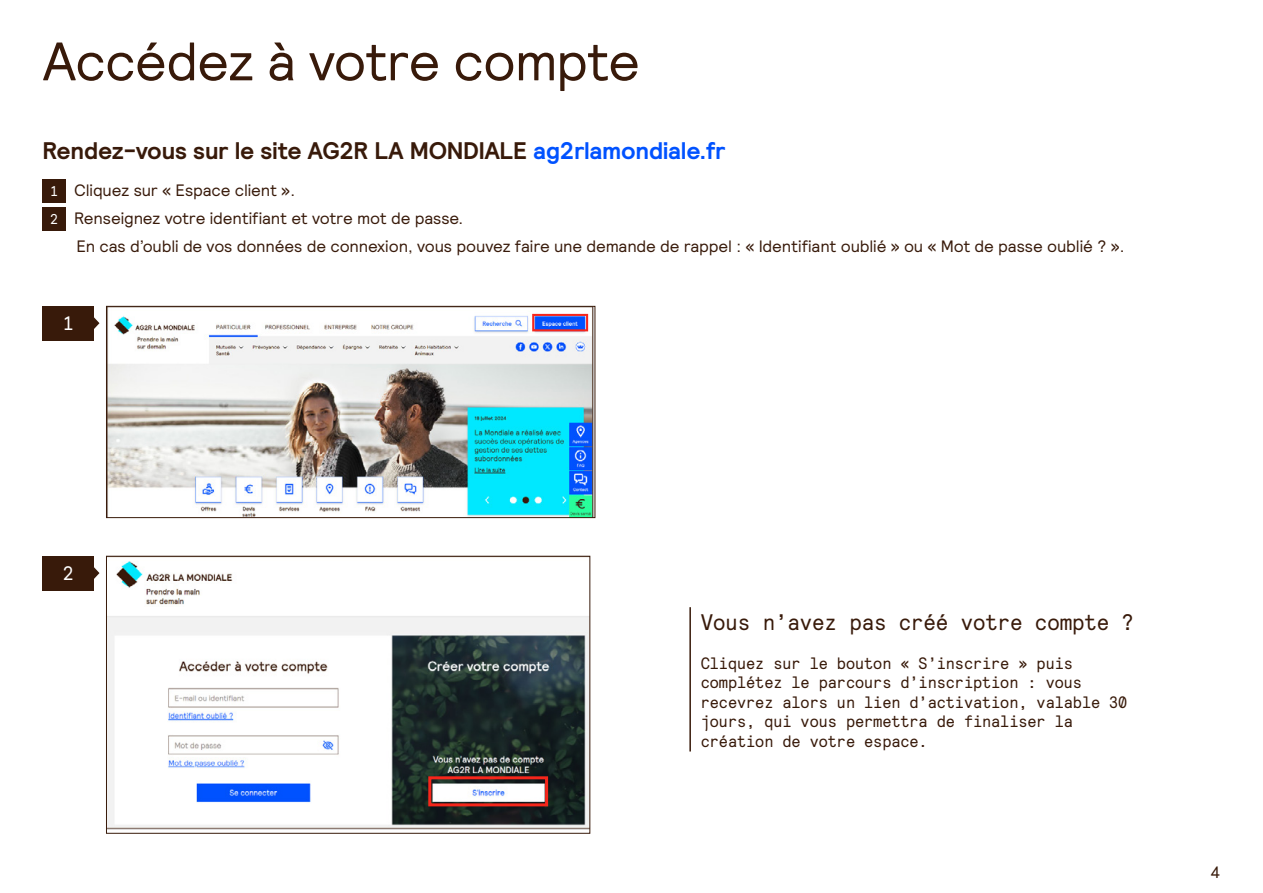
<style>
.page{position:relative;width:1263px;height:893px;background:#fff}
.page>*{position:absolute;margin:0;border:0;box-sizing:border-box;transform-origin:0 0}
.t1{font:54px "Relative";letter-spacing:-.025em;color:#381a0a}
.t2{font:700 24px "Relative";letter-spacing:-.01em;color:#381a0a}
.t3{font:22.5px "Relative Mono 11 Pitch";color:#381a0a}
.t4{font:19.5px "Relative Mono 11 Pitch";color:#fff}
.t5{font:16.5px "Relative";letter-spacing:-.01em;color:#381a0a}
.t6{font:16.5px/19.5px "Relative Mono 11 Pitch";color:#381a0a}
.s1{color:#0052ff}
.s2{font-family:"Relative Mono 11 Pitch";font-size:14.25px;color:#fff}
</style>
<div class="page">
<hr style="left:689px;top:607px;width:2px;height:144px;background:#381a0a">
<div style="left:43px;top:179px;width:23px;height:23px;background:#381a0a"></div>
<div style="left:43px;top:207px;width:23px;height:23px;background:#381a0a"></div>
<img style="left:108px;top:308px;width:485px;height:208px">
<div style="left:106px;top:306px;width:489px;height:212px;border:1px solid #381a0a"></div>
<div style="left:532px;top:314px;width:56px;height:17px;border:2px solid #f6261b"></div>
<img style="left:108px;top:561px;width:480px;height:268px">
<div style="left:106px;top:556px;width:484px;height:277px;border:1px solid #381a0a"></div>
<div style="left:428px;top:776px;width:120px;height:30px;border:3px solid #f6261b"></div>
<div style="left:43px;top:306px;width:51px;height:34px;background:#381a0a"></div>
<svg style="left:94px;top:317px;width:5px;height:12px"></svg>
<div style="left:43px;top:556px;width:51px;height:34px;background:#381a0a"></div>
<svg style="left:94px;top:567px;width:5px;height:12px"></svg>
<h1 class="t1" style="left:43px;top:26px;width:599px">Accédez à votre compte</h1>
<h2 class="t2" style="left:43px;top:135px;width:685px">Rendez-vous sur le site AG2R LA MONDIALE <span class="s1">ag2rlamondiale.fr</span></h2>
<p class="t5" style="left:50px;top:179px;width:246px"><span class="s2">1</span> Cliquez sur « Espace client ».</p>
<p class="t5" style="left:50px;top:207px;width:414px"><span class="s2">2</span> Renseignez votre identifiant et votre mot de passe.</p>
<p class="t5" style="left:77px;top:235px;width:1049px">En cas d’oubli de vos données de connexion, vous pouvez faire une demande de rappel : « Identifiant oublié » ou « Mot de passe oublié ? ».</p>
<p class="t4" style="left:63px;top:311px;width:12px">1</p>
<p class="t4" style="left:63px;top:560px;width:12px">2</p>
<h3 class="t3" style="left:701px;top:607px;width:435px">Vous n’avez pas créé votre compte ?</h3>
<p class="t6" style="left:701px;top:653px;width:428px">Cliquez sur le bouton « S’inscrire » puis complétez le parcours d’inscription : vous recevrez alors un lien d’activation, valable 30 jours, qui vous permettra de finaliser la création de votre espace.</p>
<p class="t5" style="left:1210px;top:861px;width:11px">4</p>
</div>
